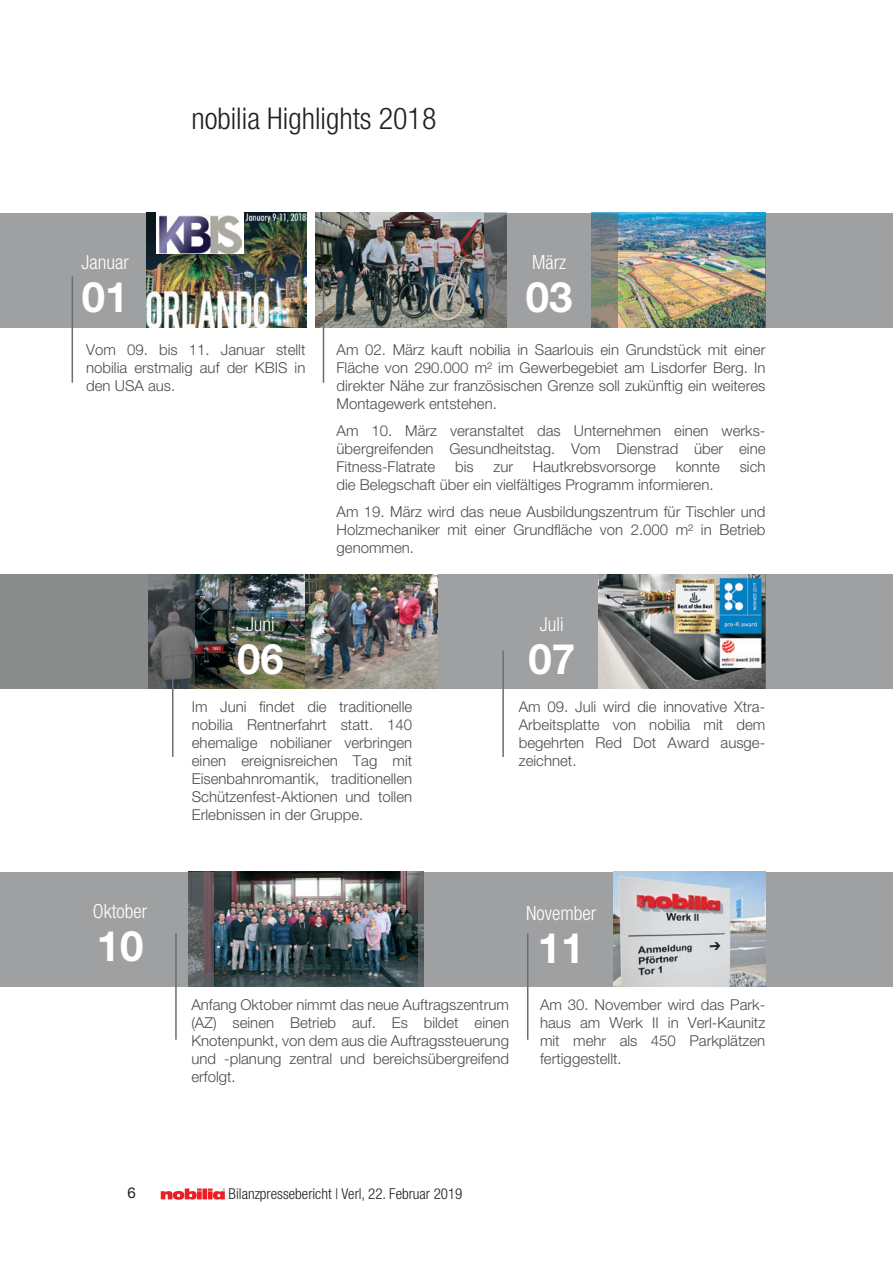
<style>
.page{position:relative;width:893px;height:1263px;background:#fff}
.page>*{position:absolute;margin:0;border:0;box-sizing:border-box;transform-origin:0 0}
.Mengentext{font:700 42px "Helvetica Neue LT Pro";color:#fff}
.Überschrift_Kapitel{font:300 condensed 30px "Helvetica Neue LT Pro";color:#231f20}
.Mengentext-2{font:300 condensed 19.5px "Helvetica Neue LT Pro";color:#fff}
.Mengentext-3{font:300 15px/18px "Helvetica Neue LT Pro";color:#4b4c4d;text-align:justify}
.t1{font:300 condensed 15px "Helvetica Neue LT Pro";color:#231f20}
.t2{font:15px "Helvetica Neue LT Pro";color:#231f20}
</style>
<div class="page">
<svg style="left:161px;top:1188px;width:64px;height:12px"></svg>
<div style="left:268px;top:574px;width:334px;height:115px;background:#9fa0a2"></div>
<img style="left:599px;top:574px;width:166px;height:115px">
<img style="left:195px;top:574px;width:243px;height:115px">
<img style="left:213px;top:872px;width:205px;height:114px">
<div style="left:0;top:213px;width:172px;height:114px;background:#9fa0a2"></div>
<img style="left:147px;top:213px;width:159px;height:114px">
<svg style="left:157px;top:213px;width:87px;height:41px"></svg>
<img style="left:160px;top:215px;width:82px;height:38px">
<img style="left:618px;top:213px;width:147px;height:114px">
<img style="left:315px;top:213px;width:170px;height:114px">
<svg style="left:485px;top:213px;width:133px;height:114px;background:#8f9191"></svg>
<svg style="left:0;top:574px;width:195px;height:115px;background:#7e7f80"></svg>
<svg style="left:0;top:872px;width:213px;height:114px;background:#98989a"></svg>
<div style="left:418px;top:872px;width:475px;height:114px;background:#9fa0a2"></div>
<hr style="left:72px;top:276px;width:1px;height:107px;background:#6c6d70">
<hr style="left:172px;top:651px;width:1px;height:106px;background:#6c6d70">
<hr style="left:502px;top:651px;width:2px;height:106px;background:#6c6d70">
<hr style="left:323px;top:276px;width:1px;height:107px;background:#6c6d70">
<hr style="left:175px;top:933px;width:2px;height:107px;background:#6c6d70">
<div style="left:765px;top:574px;width:128px;height:115px;background:#9fa0a2"></div>
<div style="left:765px;top:213px;width:128px;height:114px;background:#9fa0a2"></div>
<hr style="left:527px;top:933px;width:1px;height:107px;background:#6c6d70">
<img style="left:613px;top:872px;width:152px;height:114px">
<p class="Mengentext-2" style="left:81px;top:251px;width:49px">Januar</p>
<p class="Mengentext" style="left:82px;top:271px;width:48px">01</p>
<p class="Überschrift_Kapitel" style="left:191px;top:101px;width:247px">nobilia Highlights 2018</p>
<p class="Mengentext-2" style="left:532px;top:251px;width:35px">März</p>
<p class="Mengentext" style="left:526px;top:271px;width:48px">03</p>
<p class="Mengentext-3" style="left:86px;top:340px;width:221px">Vom 09. bis 11. Januar stellt nobilia erstmalig auf der KBIS in den USA aus.</p>
<p class="Mengentext-3" style="left:337px;top:340px;width:430px">Am 02. März kauft nobilia in Saarlouis ein Grundstück mit einer Fläche von 290.000 m² im Gewerbegebiet am Lisdorfer Berg. In direkter Nähe zur französischen Grenze soll zukünftig ein weiteres Montagewerk entstehen.</p>
<p class="Mengentext-3" style="left:337px;top:421px;width:430px">Am 10. März veranstaltet das Unternehmen einen werks&shy;übergreifenden Gesundheitstag. Vom Dienstrad über eine Fitness-Flatrate</p>
<p class="Mengentext-3" style="left:455px;top:457px;width:20px">bis</p>
<p class="Mengentext-3" style="left:493px;top:457px;width:21px">zur</p>
<p class="Mengentext-3" style="left:533px;top:457px;width:125px">Hautkrebsvorsorge</p>
<p class="Mengentext-3" style="left:676px;top:457px;width:46px">konnte</p>
<p class="Mengentext-3" style="left:740px;top:457px;width:27px">sich</p>
<p class="Mengentext-3" style="left:337px;top:475px;width:379px">die Belegschaft über ein vielfältiges Programm informieren.</p>
<p class="Mengentext-3" style="left:337px;top:502px;width:430px">Am 19. März wird das neue Ausbildungszentrum für Tischler und Holzmechaniker mit einer Grundfläche von 2.000 m² in Betrieb genommen.</p>
<p class="Mengentext-2" style="left:246px;top:612px;width:30px">Juni</p>
<p class="Mengentext" style="left:237px;top:632px;width:48px">06</p>
<p class="Mengentext-2" style="left:540px;top:612px;width:25px">Juli</p>
<p class="Mengentext" style="left:528px;top:632px;width:48px">07</p>
<p class="Mengentext-2" style="left:93px;top:900px;width:56px">Oktober</p>
<p class="Mengentext" style="left:97px;top:920px;width:48px">10</p>
<p class="Mengentext-3" style="left:192px;top:698px;width:222px">Im Juni findet die traditionelle nobilia Rentnerfahrt statt. 140 ehemalige nobilianer verbringen einen ereignisreichen Tag mit Eisenbahnromantik, traditionellen Schützenfest-Aktionen und tollen Erlebnissen in der Gruppe.</p>
<p class="Mengentext-3" style="left:519px;top:698px;width:248px;text-align:left">Am 09. Juli wird die innovative Xtra-<br>Arbeitsplatte von nobilia mit dem begehrten Red Dot Award ausge&shy;zeichnet.</p>
<p class="Mengentext-3" style="left:191px;top:995px;width:319px">Anfang Oktober nimmt das neue Auftragszentrum (AZ) seinen Betrieb auf. Es bildet einen Knotenpunkt, von dem aus die Auftragssteuerung und -planung zentral und bereichsübergreifend erfolgt.</p>
<p class="Mengentext-2" style="left:526px;top:901px;width:72px">November</p>
<p class="Mengentext" style="left:538px;top:921px;width:48px">11</p>
<p class="Mengentext-3" style="left:540px;top:995px;width:227px">Am 30. November wird das Park&shy;haus am Werk II in Verl-Kaunitz mit mehr als 450 Parkplätzen fertiggestellt.</p>
<p class="t2" style="left:128px;top:1183px;width:10px">6</p>
<p class="t1" style="left:229px;top:1185px;width:235px">Bilanzpressebericht | Verl, 22. Februar 2019</p>
</div>
